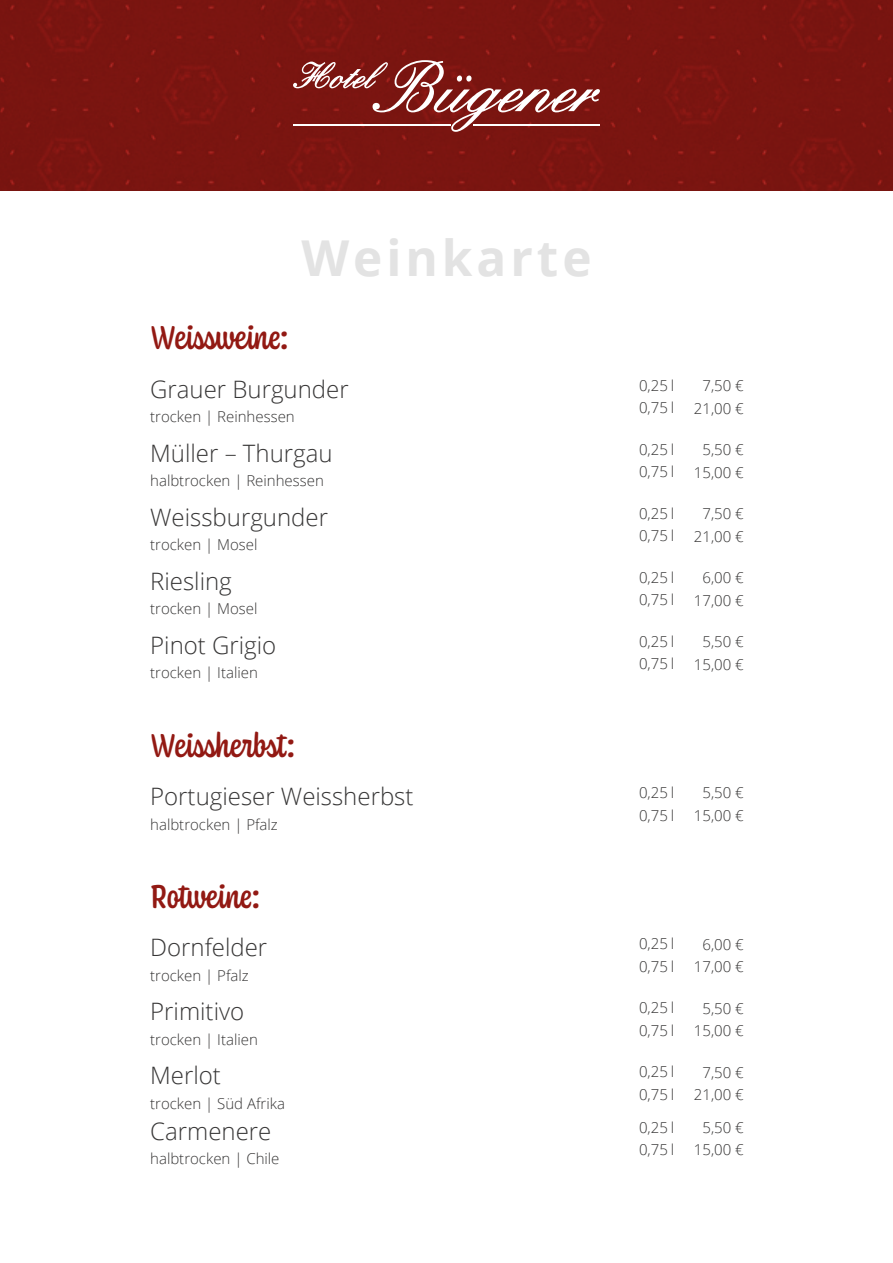
<style>
.page{position:relative;width:893px;height:1263px;background:#fff}
.page>*{position:absolute;margin:0;border:0;box-sizing:border-box;transform-origin:0 0}
.t1{font:700 49.5px "Open Sans";letter-spacing:.08em;color:#e3e3e3}
.t2{font:500 34.5px "Coniferous";letter-spacing:.015em;color:#921913}
.t3{font:500 34.5px "Coniferous";letter-spacing:.04em;color:#921913}
.t4{font:300 24px "Open Sans";color:#373636}
.t5{font:300 15px/22.5px "Open Sans";color:#373636;text-align:center}
</style>
<div class="page">
<div style="left:0;top:0;width:893px;height:190px;background:#7a1510"></div>
<svg style="left:293px;top:60px;width:307px;height:72px"></svg>
<hr style="left:293px;top:124px;width:158px;height:2px;background:#fff">
<hr style="left:473px;top:124px;width:127px;height:2px;background:#fff">
<h1 class="t1" style="left:301px;top:223px;width:292px">Weinkarte</h1>
<h2 class="t2" style="left:150px;top:314px;width:140px">Weissweine:</h2>
<h3 class="t4" style="left:150px;top:373px;width:200px">Grauer Burgunder</h3>
<p class="t5" style="left:150px;top:405px;width:146px">trocken | Reinhessen</p>
<h3 class="t4" style="left:150px;top:437px;width:184px">Müller – Thurgau</h3>
<h3 class="t4" style="left:150px;top:501px;width:179px">Weissburgunder</h3>
<p class="t5" style="left:150px;top:469px;width:175px">halbtrocken | Reinhessen</p>
<p class="t5" style="left:150px;top:533px;width:109px">trocken | Mosel</p>
<h3 class="t4" style="left:150px;top:565px;width:83px">Riesling</h3>
<p class="t5" style="left:150px;top:597px;width:109px">trocken | Mosel</p>
<h3 class="t4" style="left:150px;top:629px;width:128px">Pinot Grigio</h3>
<p class="t5" style="left:150px;top:661px;width:109px">trocken | Italien</p>
<h2 class="t3" style="left:150px;top:721px;width:146px">Weissherbst:</h2>
<h3 class="t4" style="left:150px;top:780px;width:265px">Portugieser Weissherbst</h3>
<p class="t5" style="left:150px;top:812px;width:129px">halbtrocken | Pfalz</p>
<h2 class="t2" style="left:150px;top:872px;width:111px">Rotweine:</h2>
<h3 class="t4" style="left:150px;top:931px;width:119px">Dornfelder</h3>
<p class="t5" style="left:150px;top:963px;width:100px">trocken | Pfalz</p>
<h3 class="t4" style="left:150px;top:995px;width:95px">Primitivo</h3>
<p class="t5" style="left:150px;top:1027px;width:109px">trocken | Italien</p>
<h3 class="t4" style="left:150px;top:1059px;width:72px">Merlot</h3>
<h3 class="t4" style="left:150px;top:1114px;width:123px">Carmenere</h3>
<p class="t5" style="left:150px;top:1091px;width:136px">trocken | Süd Afrika</p>
<p class="t5" style="left:150px;top:1147px;width:131px">halbtrocken | Chile</p>
<p class="t5" style="left:639px;top:374px;width:37px;text-align:left">0,25 l<br>0,75 l</p>
<p class="t5" style="left:639px;top:438px;width:37px;text-align:left">0,25 l<br>0,75 l</p>
<p class="t5" style="left:639px;top:502px;width:37px;text-align:left">0,25 l<br>0,75 l</p>
<p class="t5" style="left:639px;top:566px;width:37px;text-align:left">0,25 l<br>0,75 l</p>
<p class="t5" style="left:639px;top:630px;width:37px;text-align:left">0,25 l<br>0,75 l</p>
<p class="t5" style="left:694px;top:374px;width:51px">7,50 €<br>21,00 €</p>
<p class="t5" style="left:694px;top:438px;width:51px">5,50 €<br>15,00 €</p>
<p class="t5" style="left:694px;top:502px;width:51px">7,50 €<br>21,00 €</p>
<p class="t5" style="left:694px;top:566px;width:51px">6,00 €<br>17,00 €</p>
<p class="t5" style="left:694px;top:630px;width:51px">5,50 €<br>15,00 €</p>
<p class="t5" style="left:639px;top:781px;width:37px;text-align:left">0,25 l<br>0,75 l</p>
<p class="t5" style="left:694px;top:781px;width:51px">5,50 €<br>15,00 €</p>
<p class="t5" style="left:639px;top:932px;width:37px;text-align:left">0,25 l<br>0,75 l</p>
<p class="t5" style="left:639px;top:996px;width:37px;text-align:left">0,25 l<br>0,75 l</p>
<p class="t5" style="left:639px;top:1060px;width:37px;text-align:left">0,25 l<br>0,75 l</p>
<p class="t5" style="left:639px;top:1116px;width:37px;text-align:left">0,25 l<br>0,75 l</p>
<p class="t5" style="left:694px;top:932px;width:51px">6,00 €<br>17,00 €</p>
<p class="t5" style="left:694px;top:996px;width:51px">5,50 €<br>15,00 €</p>
<p class="t5" style="left:694px;top:1060px;width:51px">7,50 €<br>21,00 €</p>
<p class="t5" style="left:694px;top:1116px;width:51px">5,50 €<br>15,00 €</p>
</div>
